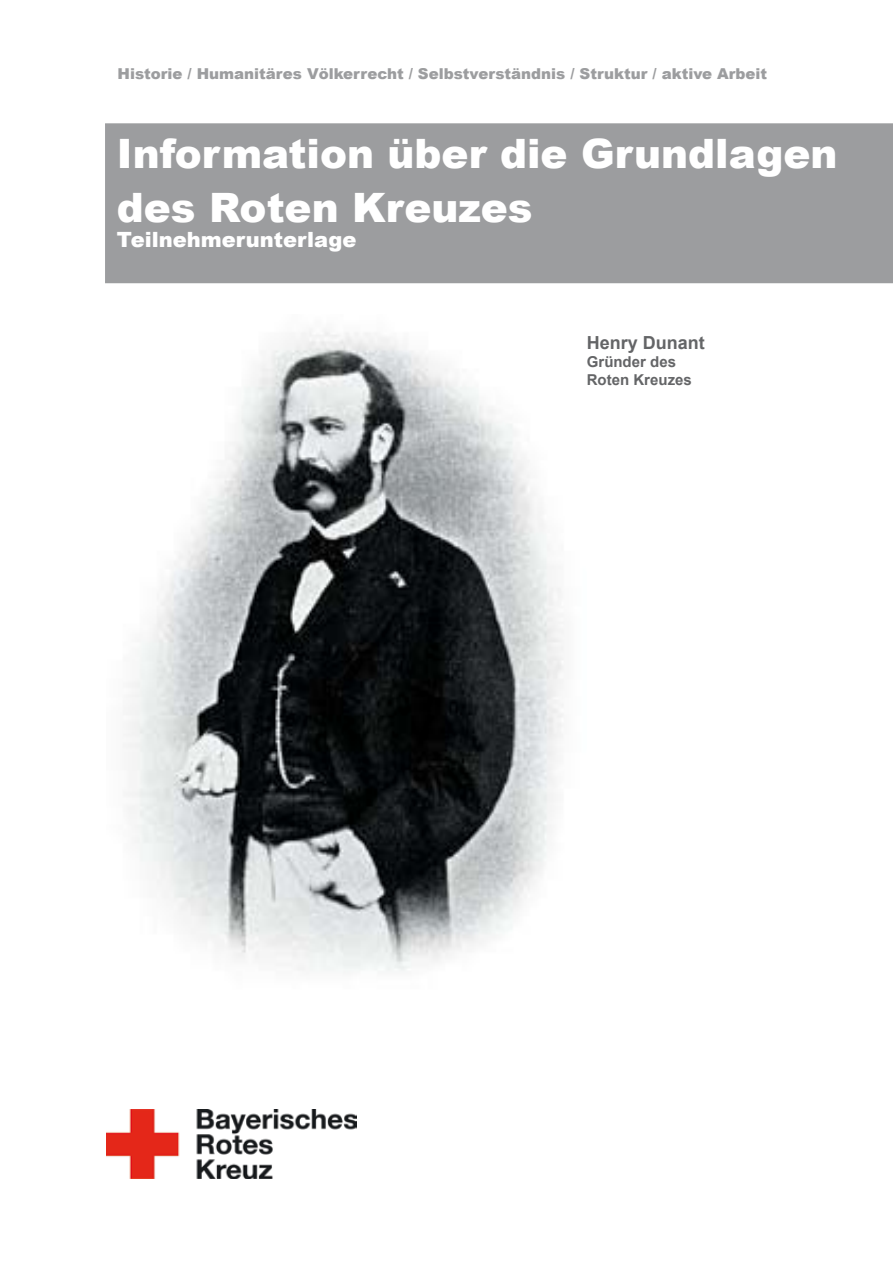
<style>
.page{position:relative;width:893px;height:1263px;background:#fff}
.page>*{position:absolute;margin:0;border:0;box-sizing:border-box;transform-origin:0 0}
.t1{font:900 40.5px/54px "Arial";color:#fff}
.t2{font:900 21px "Arial";color:#fff}
.t3{font:700 18px "Arial";color:#646567}
.t4{font:900 15px "Arial";color:#9c9d9f}
.t5{font:700 15px/18px "Arial";color:#646567}
</style>
<div class="page">
<img style="left:106px;top:1110px;width:251px;height:69px">
<div style="left:106px;top:124px;width:786px;height:158px;background:#9c9d9f"></div>
<div style="left:105px;top:123px;width:788px;height:160px;border:2px solid #9c9d9f"></div>
<img style="left:123px;top:330px;width:441px;height:642px">
<p class="t4" style="left:118px;top:63px;width:651px">Historie / Humanitäres Völkerrecht / Selbstverständnis / Struktur / aktive Arbeit</p>
<h1 class="t1" style="left:117px;top:125px;width:722px">Information über die Grundlagen des Roten Kreuzes</h1>
<h2 class="t2" style="left:117px;top:224px;width:241px">Teilnehmerunterlage</h2>
<p class="t3" style="left:587px;top:331px;width:120px">Henry Dunant</p>
<p class="t5" style="left:587px;top:353px;width:107px">Gründer des<br>Roten Kreuzes</p>
</div>
